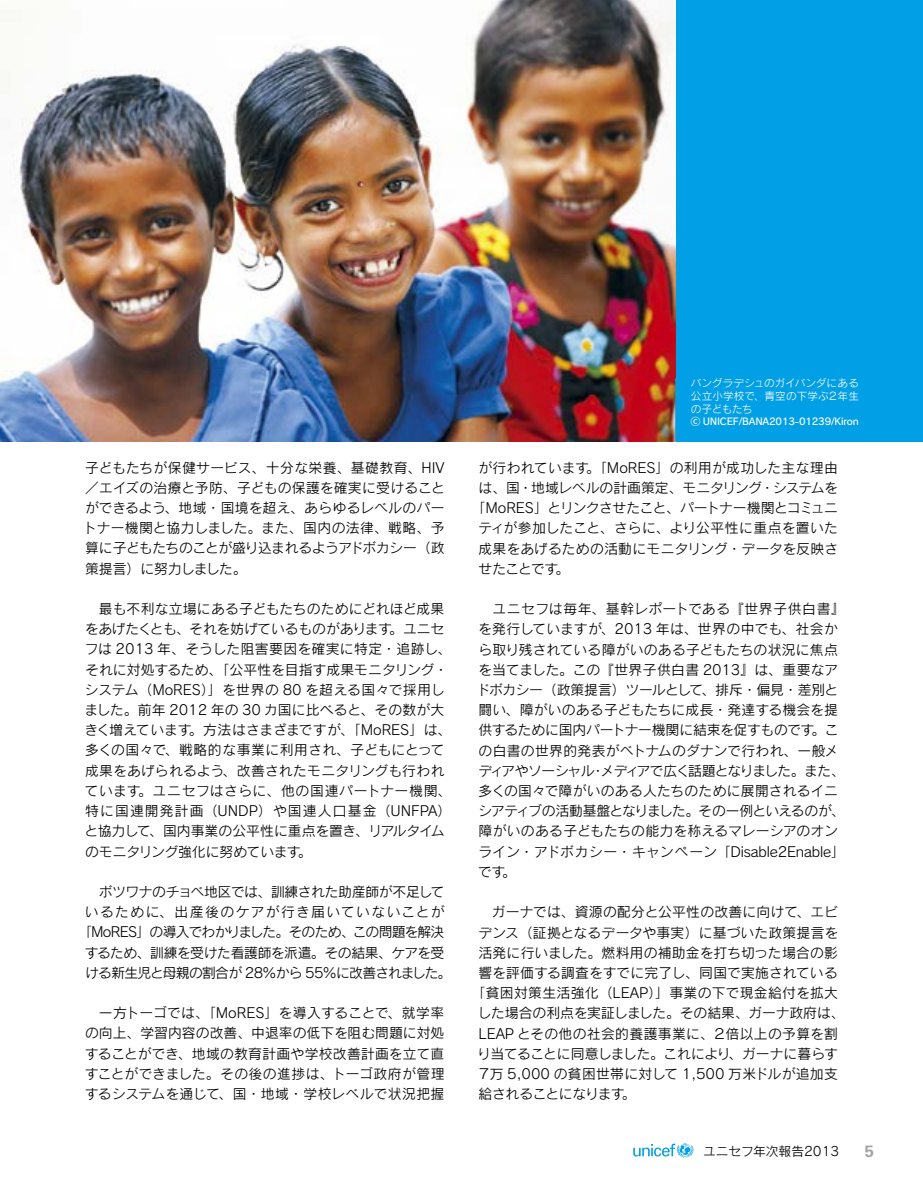
<style>
.page{position:relative;width:923px;height:1191px;background:#fff}
.page>*{position:absolute;margin:0;border:0;box-sizing:border-box;transform-origin:0 0}
.t1{font:700 16.5px "Univers";color:#a3a3a3}
.t2{font:13.8px/20.2px "Rodin Pro M";color:#000;text-align:justify}
.t3{font:13.8px "Rodin Pro M";letter-spacing:.025em;color:#000}
.t4{font:13.8px "Rodin Pro M";letter-spacing:-.03em;color:#000}
.t5{font:13.8px "Rodin Pro M";letter-spacing:-.05em;color:#000}
.t6{font:13.8px "Rodin Pro M";letter-spacing:-.025em;color:#000}
.t7{font:13.8px "Rodin Pro M";letter-spacing:.105em;color:#000}
.t8{font:13.8px "Rodin Pro M";letter-spacing:-.04em;color:#000}
.t9{font:12.75px "Rodin Pro M";color:#000}
.t10{font:10.65px/12.8px "Rodin Pro M";letter-spacing:-.005em;color:#fff;text-align:justify}
.t11{font:9.6px "Rodin Pro DB";letter-spacing:-.02em;color:#fff}
</style>
<div class="page">
<div style="left:0;top:0;width:923px;height:441px;background:#009fe6"></div>
<img style="left:0;top:0;width:675px;height:441px">
<svg style="left:633px;top:1143px;width:60px;height:15px"></svg>
<p class="t2" style="left:83px;top:457px;width:363px">子どもたちが保健サービス、十分な栄養、基礎教育、HIV／エイズの治療と予防、子どもの保護を確実に受けることができるよう、地域・国境を超え、あらゆるレベルのパートナー機関と協力しました。また、国内の法律、戦略、予算に子どもたちのことが盛り込まれるようアドボカシー（政策提言）に努力しました。</p>
<p class="t2" style="left:84px;top:598px;width:368px;text-align:left;text-indent:14px">最も不利な立場にある子どもたちのためにどれほど成果をあげたくとも、それを妨げているものがあります。ユニセフは 2013 年、そうした阻害要因を確実に特定・追跡し、それに対処するため、「公平性を目指す成果モニタリング・システム（MoRES）」を世界の 80 を超える国々で採用しました。前年 2012 年の 30 カ国に比べると、その数が大きく増えています。方法はさまざまですが、「MoRES」は、多くの国々で、戦略的な事業に利用され、子どもにとって成果をあげられるよう、改善されたモニタリングも行われています。ユニセフはさらに、他の国連パートナー機関、特に国連開発計画（UNDP）や国連人口基金（UNFPA）と協力して、国内事業の公平性に重点を置き、リアルタイムのモニタリング強化に努めています。</p>
<p class="t4" style="left:99px;top:882px;width:347px">ボツワナのチョベ地区では、訓練された助産師が不足して</p>
<p class="t7" style="left:85px;top:903px;width:361px">いるために、出産後のケアが行き届いていないことが</p>
<p class="t5" style="left:78px;top:923px;width:368px">「MoRES」の導入でわかりました。そのため、この問題を解決</p>
<p class="t6" style="left:85px;top:943px;width:361px">するため、訓練を受けた看護師を派遣。その結果、ケアを受</p>
<p class="t5" style="left:85px;top:963px;width:368px">ける新生児と母親の割合が 28％から 55％に改善されました。</p>
<p class="t2" style="left:85px;top:1002px;width:361px;text-indent:14px">一方トーゴでは、「MoRES」を導入することで、就学率の向上、学習内容の改善、中退率の低下を阻む問題に対処することができ、地域の教育計画や学校改善計画を立て直すことができました。その後の進捗は、トーゴ政府が管理するシステムを通じて、国・地域・学校レベルで状況把握</p>
<p class="t10" style="left:691px;top:376px;width:169px">バングラデシュのガイバンダにある公立小学校で、青空の下学ぶ２年生の子どもたち</p>
<p class="t11" style="left:691px;top:415px;width:169px">ⓒ UNICEF/BANA2013-01239/Kiron</p>
<p class="t3" style="left:478px;top:458px;width:361px">が行われています。「MoRES」の利用が成功した主な理由</p>
<p class="t2" style="left:478px;top:477px;width:361px">は、国・地域レベルの計画策定、モニタリング・システムを</p>
<p class="t4" style="left:471px;top:499px;width:368px">「MoRES」とリンクさせたこと、パートナー機関とコミュニ</p>
<p class="t2" style="left:478px;top:517px;width:361px">ティが参加したこと、さらに、より公平性に重点を置いた</p>
<p class="t3" style="left:478px;top:539px;width:361px">成果をあげるための活動にモニタリング・データを反映さ</p>
<p class="t2" style="left:478px;top:558px;width:92px">せたことです。</p>
<p class="t2" style="left:476px;top:598px;width:370px;text-align:left;text-indent:16px">ユニセフは毎年、基幹レポートである『世界子供白書』を発行していますが、2013 年は、世界の中でも、社会から取り残されている障がいのある子どもたちの状況に焦点を当てました。この『世界子供白書 2013』は、重要なアドボカシー（政策提言）ツールとして、排斥・偏見・差別と闘い、障がいのある子どもたちに成長・発達する機会を提供するために国内パートナー機関に結束を促すものです。この白書の世界的発表がベトナムのダナンで行われ、一般メディアやソーシャル・メディアで広く話題となりました。また、多くの国々で障がいのある人たちのために展開されるイニシアティブの活動基盤となりました。その一例といえるのが、障がいのある子どもたちの能力を称えるマレーシアのオンライン・アドボカシー・キャンペーン「Disable2Enable」です。</p>
<p class="t2" style="left:491px;top:901px;width:348px">ガーナでは、資源の配分と公平性の改善に向けて、エビ</p>
<p class="t2" style="left:478px;top:921px;width:361px">デンス（証拠となるデータや事実）に基づいた政策提言を</p>
<p class="t2" style="left:478px;top:942px;width:361px">活発に行いました。燃料用の補助金を打ち切った場合の影</p>
<p class="t2" style="left:478px;top:962px;width:361px">響を評価する調査をすでに完了し、同国で実施されている</p>
<p class="t3" style="left:471px;top:984px;width:368px">「貧困対策生活強化（LEAP）」事業の下で現金給付を拡大</p>
<p class="t2" style="left:478px;top:1002px;width:368px">した場合の利点を実証しました。その結果、ガーナ政府は、</p>
<p class="t3" style="left:478px;top:1024px;width:361px">LEAP とその他の社会的養護事業に、２倍以上の予算を割</p>
<p class="t4" style="left:477px;top:1044px;width:362px">り当てることに同意しました。これにより、ガーナに暮らす</p>
<p class="t3" style="left:477px;top:1064px;width:362px">７万 5,000 の貧困世帯に対して 1,500 万米ドルが追加支</p>
<p class="t8" style="left:478px;top:1085px;width:159px">給されることになります。</p>
<p class="t9" style="left:703px;top:1143px;width:138px">ユニセフ年次報告2013</p>
<p class="t1" style="left:865px;top:1140px;width:11px">5</p>
</div>
